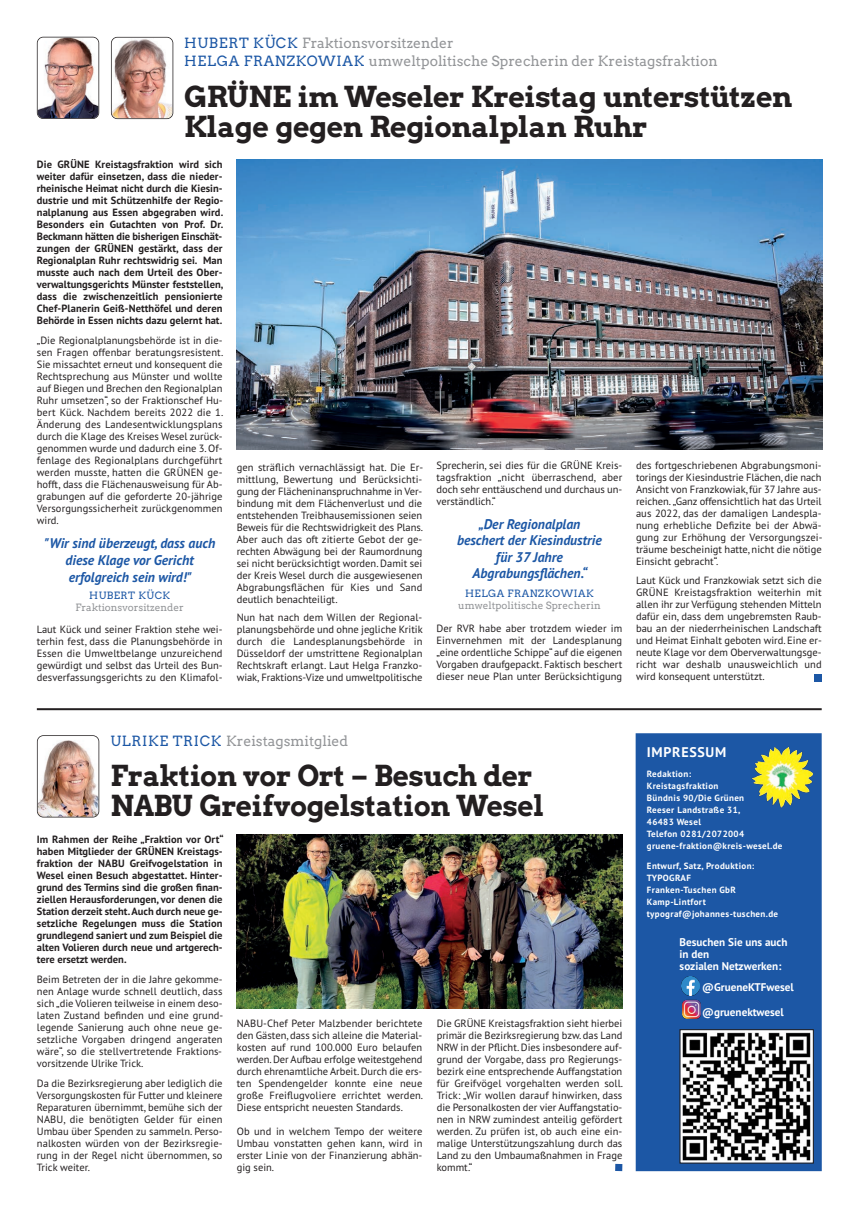
<style>
.page{position:relative;width:859px;height:1208px;background:#fff}
.page>*{position:absolute;margin:0;border:0;box-sizing:border-box;transform-origin:0 0}
.t1{font:28px/30px "Arvo Gr 00 F Cn";letter-spacing:-.015em;color:#231f20}
.t2{font:italic 700 14px/16.5px "PT Sans";color:#1c57a5;text-align:center}
.t3{font:14px/18px "Arvo";color:#939598}
.t4{font:700 14px "PT Sans";letter-spacing:.05em;color:#fff}
.t5{font:700 11.2px/12.2px "PT Sans";color:#fff}
.t6{font:10.5px/12px "PT Sans";color:#231f20;text-align:justify}
.t7{font:700 10.5px/12px "PT Sans";color:#231f20;text-align:justify}
.t8{font:10px "Arvo";color:#939598}
.t9{font:10px "Arvo";letter-spacing:.05em;color:#1c57a5}
.t10{font:700 9px/12px "PT Sans";letter-spacing:.04em;color:#fff}
.s1{color:#1c57a5}
</style>
<div class="page">
<div style="left:636px;top:733px;width:186px;height:438px;background:#1c57a5"></div>
<img style="left:681px;top:1031px;width:131px;height:130px">
<div style="left:679px;top:1029px;width:135px;height:134px;border:1px solid #231f20"></div>
<img style="left:682px;top:977px;width:18px;height:18px">
<img style="left:682px;top:999px;width:19px;height:20px">
<div style="left:814px;top:674px;width:7px;height:7px;background:#1c57a5"></div>
<img style="left:37px;top:37px;width:62px;height:82px">
<img style="left:751px;top:746px;width:62px;height:62px">
<img style="left:111px;top:37px;width:62px;height:82px">
<img style="left:236px;top:160px;width:586px;height:289px">
<hr style="left:37px;top:708px;width:785px;height:2px;background:#231f20">
<img style="left:37px;top:735px;width:62px;height:82px">
<div style="left:615px;top:1163px;width:7px;height:8px;background:#1c57a5"></div>
<img style="left:237px;top:834px;width:385px;height:174px">
<h2 class="t3" style="left:184px;top:34px;width:535px"><span class="s1">HUBERT KÜCK</span> Fraktionsvorsitzender<br><span class="s1">HELGA FRANZKOWIAK</span> umweltpolitische Sprecherin der Kreistagsfraktion</h2>
<h1 class="t1" style="left:184px;top:82px;width:610px">GRÜNE im Weseler Kreistag unterstützen<br>Klage gegen Regionalplan Ruhr</h1>
<p class="t7" style="left:37px;top:158px;width:188px">Die GRÜNE Kreistagsfraktion wird sich weiter dafür einsetzen, dass die nieder&shy;rheinische Heimat nicht durch die Kiesin&shy;dustrie und mit Schützenhilfe der Regio&shy;nalplanung aus Essen abgegraben wird.<br>Besonders ein Gutachten von Prof. Dr.<br>Beckmann hätten die bisherigen Einschät&shy;zungen der GRÜNEN gestärkt, dass der Regionalplan Ruhr rechtswidrig sei. Man musste auch nach dem Urteil des Ober&shy;verwaltungsgerichts Münster feststellen, dass die zwischenzeitlich pensionierte Chef-Planerin Geiß-Netthöfel und deren Behörde in Essen nichts dazu gelernt hat.</p>
<p class="t6" style="left:37px;top:334px;width:188px">„Die Regionalplanungsbehörde ist in die&shy;sen Fragen offenbar beratungsresistent.<br>Sie missachtet erneut und konsequent die Rechtsprechung aus Münster und wollte auf Biegen und Brechen den Regionalplan Ruhr umsetzen“, so der Fraktionschef Hu&shy;bert Kück. Nachdem bereits 2022 die 1.<br>Änderung des Landesentwicklungsplans durch die Klage des Kreises Wesel zurück&shy;genommen wurde und dadurch eine 3. Of&shy;fenlage des Regionalplans durchgeführt werden musste, hatten die GRÜNEN ge&shy;hofft, dass die Flächenausweisung für Ab&shy;grabungen auf die geforderte 20-jährige Versorgungssicherheit zurückgenommen wird.</p>
<h2 class="t2" style="left:44px;top:535px;width:173px">"Wir sind überzeugt, dass auch diese Klage vor Gericht erfolgreich sein wird!"</h2>
<p class="t9" style="left:89px;top:589px;width:82px">HUBERT KÜCK</p>
<p class="t8" style="left:76px;top:601px;width:110px">Fraktionsvorsitzender</p>
<p class="t6" style="left:37px;top:622px;width:187px">Laut Kück und seiner Fraktion stehe wei&shy;terhin fest, dass die Planungsbehörde in Essen die Umweltbelange unzureichend gewürdigt und selbst das Urteil des Bun&shy;desverfassungsgerichts zu den Klimafol-</p>
<p class="t6" style="left:237px;top:461px;width:188px">gen sträflich vernachlässigt hat. Die Er&shy;mittlung, Bewertung und Berücksichti&shy;gung der Flächeninanspruchnahme in Ver&shy;bindung mit dem Flächenverlust und die entstehenden Treibhausemissionen seien Beweis für die Rechtswidrigkeit des Plans.<br>Aber auch das oft zitierte Gebot der ge&shy;rechten Abwägung bei der Raumordnung sei nicht berücksichtigt worden. Damit sei der Kreis Wesel durch die ausgewiesenen Abgrabungsflächen für Kies und Sand deutlich benachteiligt.</p>
<p class="t6" style="left:237px;top:611px;width:187px">Nun hat nach dem Willen der Regional&shy;planungsbehörde und ohne jegliche Kritik durch die Landesplanungsbehörde in Düsseldorf der umstrittene Regionalplan Rechtskraft erlangt. Laut Helga Franzko&shy;wiak, Fraktions-Vize und umweltpolitische</p>
<p class="t6" style="left:437px;top:459px;width:187px">Sprecherin, sei dies für die GRÜNE Kreis&shy;tagsfraktion „nicht überraschend, aber doch sehr enttäuschend und durchaus un&shy;verständlich.“</p>
<h2 class="t2" style="left:457px;top:515px;width:146px">„Der Regionalplan beschert der Kiesindustrie für 37 Jahre<br>Abgrabungsflächen.“</h2>
<p class="t9" style="left:465px;top:588px;width:130px">HELGA FRANZKOWIAK</p>
<p class="t8" style="left:458px;top:600px;width:144px">umweltpolitische Sprecherin</p>
<p class="t6" style="left:437px;top:622px;width:187px">Der RVR habe aber trotzdem wieder im Einvernehmen mit der Landesplanung „eine ordentliche Schippe“ auf die eigenen Vorgaben draufgepackt. Faktisch beschert dieser neue Plan unter Berücksichtigung</p>
<p class="t6" style="left:636px;top:459px;width:188px">des fortgeschriebenen Abgrabungsmoni&shy;torings der Kiesindustrie Flächen, die nach Ansicht von Franzkowiak, für 37 Jahre aus&shy;reichen. „Ganz offensichtlich hat das Urteil aus 2022, das der damaligen Landespla&shy;nung erhebliche Defizite bei der Abwä&shy;gung zur Erhöhung der Versorgungszei&shy;träume bescheinigt hatte, nicht die nötige Einsicht gebracht“.</p>
<p class="t6" style="left:636px;top:574px;width:187px">Laut Kück und Franzkowiak setzt sich die GRÜNE Kreistagsfraktion weiterhin mit allen ihr zur Verfügung stehenden Mitteln dafür ein, dass dem ungebremsten Raub&shy;bau an der niederrheinischen Landschaft und Heimat Einhalt geboten wird. Eine er&shy;neute Klage vor dem Oberverwaltungsge&shy;richt war deshalb unausweichlich und wird konsequent unterstützt.</p>
<h2 class="t3" style="left:111px;top:732px;width:239px"><span class="s1">ULRIKE TRICK</span> Kreistagsmitglied</h2>
<h1 class="t1" style="left:111px;top:761px;width:435px">Fraktion vor Ort – Besuch der<br>NABU Greifvogelstation Wesel</h1>
<p class="t7" style="left:37px;top:833px;width:188px">Im Rahmen der Reihe „Fraktion vor Ort“ haben Mitglieder der GRÜNEN Kreistags&shy;fraktion der NABU Greifvogelstation in Wesel einen Besuch abgestattet. Hinter&shy;grund des Termins sind die großen finan&shy;ziellen Herausforderungen, vor denen die Station derzeit steht. Auch durch neue ge&shy;setzliche Regelungen muss die Station grundlegend saniert und zum Beispiel die alten Volieren durch neue und artgerech&shy;tere ersetzt werden.</p>
<p class="t6" style="left:37px;top:973px;width:188px;text-align:left">Beim Betreten der in die Jahre gekomme&shy;nen Anlage wurde schnell deutlich, dass sich „die Volieren teilweise in einem deso&shy;laten Zustand befinden und eine grund&shy;legende Sanierung auch ohne neue ge&shy;setzliche Vorgaben dringend angeraten wäre“, so die stellvertretende Fraktions&shy;vorsitzende Ulrike Trick.</p>
<p class="t6" style="left:37px;top:1077px;width:187px">Da die Bezirksregierung aber lediglich die Versorgungskosten für Futter und kleinere Reparaturen übernimmt, bemühe sich der NABU, die benötigten Gelder für einen Umbau über Spenden zu sammeln. Perso&shy;nalkosten würden von der Bezirksregie&shy;rung in der Regel nicht übernommen, so Trick weiter.</p>
<p class="t6" style="left:237px;top:1017px;width:188px">NABU-Chef Peter Malzbender berichtete den Gästen, dass sich alleine die Material&shy;kosten auf rund 100.000 Euro belaufen werden. Der Aufbau erfolge weitestgehend durch ehrenamtliche Arbeit. Durch die ers&shy;ten Spendengelder konnte eine neue große Freiflugvoliere errichtet werden.<br>Diese entspricht neuesten Standards.</p>
<p class="t6" style="left:237px;top:1125px;width:187px">Ob und in welchem Tempo der weitere Umbau vonstatten gehen kann, wird in erster Linie von der Finanzierung abhän&shy;gig sein.</p>
<p class="t6" style="left:437px;top:1017px;width:188px">Die GRÜNE Kreistagsfraktion sieht hierbei primär die Bezirksregierung bzw. das Land NRW in der Pflicht. Dies insbesondere auf&shy;grund der Vorgabe, dass pro Regierungs&shy;bezirk eine entsprechende Auffangstation für Greifvögel vorgehalten werden soll.<br>Trick: „Wir wollen darauf hinwirken, dass die Personalkosten der vier Auffangstatio&shy;nen in NRW zumindest anteilig gefördert werden. Zu prüfen ist, ob auch eine ein&shy;malige Unterstützungszahlung durch das Land zu den Umbaumaßnahmen in Frage kommt.“</p>
<h2 class="t4" style="left:647px;top:743px;width:81px">IMPRESSUM</h2>
<p class="t10" style="left:647px;top:767px;width:137px">Redaktion:<br>Kreistagsfraktion<br>Bündnis 90/Die Grünen<br>Reeser Landstraße 31,<br>46483 Wesel<br>Telefon 0281/2072004 gruene-fraktion@kreis-wesel.de</p>
<p class="t10" style="left:647px;top:859px;width:133px">Entwurf, Satz, Produktion:<br>TYPOGRAF<br>Franken-Tuschen GbR<br>Kamp-Lintfort typograf@johannes-tuschen.de</p>
<p class="t5" style="left:680px;top:935px;width:109px">Besuchen Sie uns auch in den<br>sozialen Netzwerken:</p>
<p class="t5" style="left:702px;top:975px;width:93px;line-height:24.4px">@GrueneKTFwesel @gruenektwesel</p>
</div>
